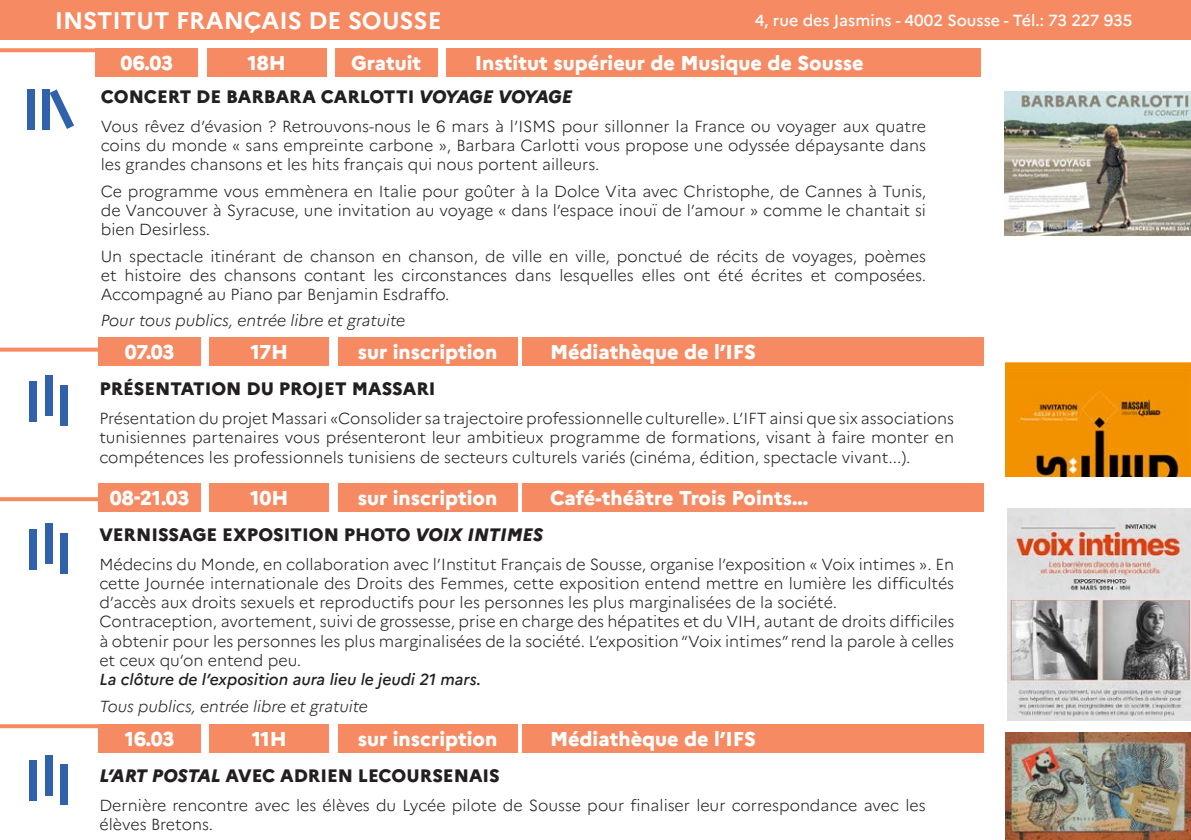
<style>
.page{position:relative;width:1191px;height:840px;background:#fff}
.page>*{position:absolute;margin:0;border:0;box-sizing:border-box;transform-origin:0 0}
.t1{font:700 24px "Marianne";color:#fff}
.Style_de_paragraphe{font:800 20px "Marianne";color:#fff}
.t2{font:800 18px "Marianne";color:#231f20}
.t3{font:300 16px/19.2px "Marianne";color:#231f20;text-align:justify}
.t4{font:italic 300 16px "Marianne";color:#231f20}
.t5{font:italic 500 16px "Marianne";color:#231f20}
.t6{font:500 16px "Marianne";letter-spacing:-.005em;color:#fff}
.s1{font-style:italic}
</style>
<div class="page">
<div style="left:0;top:0;width:1191px;height:40px;background:#f68b63"></div>
<div style="left:96px;top:48px;width:102px;height:29px;background:#f68b63"></div>
<div style="left:335px;top:48px;width:102px;height:29px;background:#f68b63"></div>
<div style="left:446px;top:48px;width:535px;height:29px;background:#f68b63"></div>
<div style="left:207px;top:48px;width:119px;height:29px;background:#f68b63"></div>
<div style="left:27px;top:89px;width:8px;height:40px;background:#3061ab"></div>
<div style="left:42px;top:89px;width:8px;height:40px;background:#3061ab"></div>
<svg style="left:50px;top:89px;width:24px;height:40px"></svg>
<svg style="left:0;top:48px;width:95px;height:4px"></svg>
<img style="left:1004px;top:92px;width:187px;height:143px">
<div style="left:99px;top:337px;width:102px;height:29px;background:#f68b63"></div>
<div style="left:99px;top:482px;width:102px;height:29px;background:#f68b63"></div>
<div style="left:338px;top:337px;width:179px;height:29px;background:#f68b63"></div>
<div style="left:338px;top:482px;width:179px;height:29px;background:#f68b63"></div>
<div style="left:522px;top:337px;width:461px;height:29px;background:#f68b63"></div>
<div style="left:522px;top:482px;width:461px;height:29px;background:#f68b63"></div>
<div style="left:210px;top:337px;width:119px;height:29px;background:#f68b63"></div>
<div style="left:210px;top:482px;width:119px;height:29px;background:#f68b63"></div>
<div style="left:29px;top:381px;width:8px;height:40px;background:#3061ab"></div>
<div style="left:45px;top:375px;width:8px;height:40px;background:#3061ab"></div>
<div style="left:60px;top:385px;width:8px;height:40px;background:#3061ab"></div>
<div style="left:29px;top:529px;width:8px;height:40px;background:#3061ab"></div>
<div style="left:45px;top:523px;width:8px;height:40px;background:#3061ab"></div>
<div style="left:60px;top:533px;width:8px;height:40px;background:#3061ab"></div>
<img style="left:1005px;top:362px;width:186px;height:114px">
<svg style="left:0;top:347px;width:99px;height:4px"></svg>
<svg style="left:0;top:497px;width:99px;height:4px"></svg>
<img style="left:1007px;top:508px;width:184px;height:212px">
<div style="left:99px;top:723px;width:102px;height:29px;background:#f68b63"></div>
<div style="left:338px;top:723px;width:179px;height:29px;background:#f68b63"></div>
<div style="left:522px;top:723px;width:461px;height:29px;background:#f68b63"></div>
<div style="left:210px;top:723px;width:119px;height:29px;background:#f68b63"></div>
<div style="left:29px;top:760px;width:8px;height:40px;background:#3061ab"></div>
<div style="left:45px;top:754px;width:8px;height:40px;background:#3061ab"></div>
<div style="left:60px;top:764px;width:8px;height:40px;background:#3061ab"></div>
<svg style="left:0;top:724px;width:99px;height:3px"></svg>
<img style="left:1005px;top:732px;width:186px;height:107px">
<p class="t1" style="left:55px;top:2px;width:388px">INSTITUT FRANÇAIS DE SOUSSE</p>
<p class="t6" style="left:755px;top:8px;width:379px">4, rue des Jasmins - 4002 Sousse - Tél.: 73 227 935</p>
<p class="Style_de_paragraphe" style="left:351px;top:47px;width:71px">Gratuit</p>
<p class="Style_de_paragraphe" style="left:475px;top:47px;width:390px">Institut supérieur de Musique de Sousse</p>
<p class="Style_de_paragraphe" style="left:121px;top:47px;width:54px">06.03</p>
<p class="t2" style="left:101px;top:83px;width:473px">CONCERT DE BARBARA CARLOTTI <span class="s1">VOYAGE VOYAGE</span></p>
<p class="t3" style="left:101px;top:115px;width:827px">Vous rêvez d’évasion ? Retrouvons-nous le 6 mars ’là ISMS pour sillonner la France ou voyager aux quatre coins du monde « sans empreinte carbone », Barbara Carlotti vous propose une odyssée dépaysante dans les grandes chansons et les hits français qui nous portent ailleurs.</p>
<p class="t3" style="left:101px;top:180px;width:827px">Ce programme vous emmènera en Italie pour goûter à la Dolce Vita avec Christophe, de Cannes à Tunis, de Vancouver à Syracuse, une invitation au voyage « dans ’l espace inouï de ’l amour » comme le chantait si bien Desirless.</p>
<p class="t3" style="left:101px;top:245px;width:827px;text-align:right">Un spectacle itinérant de chanson en chanson, de ville en ville, ponctué de récits de voyages, poèmes composées.</p>
<p class="Style_de_paragraphe" style="left:247px;top:47px;width:40px">18H</p>
<p class="t3" style="left:125px;top:264px;width:58px">histoire</p>
<p class="t3" style="left:402px;top:264px;width:107px">circonstances</p>
<p class="t3" style="left:751px;top:264px;width:53px">écrites</p>
<p class="t3" style="left:189px;top:264px;width:28px">des</p>
<p class="t3" style="left:224px;top:264px;width:74px">chansons</p>
<p class="t3" style="left:373px;top:264px;width:22px">les</p>
<p class="t3" style="left:515px;top:264px;width:38px">dans</p>
<p class="t3" style="left:559px;top:264px;width:76px">lesquelles</p>
<p class="t3" style="left:642px;top:264px;width:35px">elles</p>
<p class="t3" style="left:718px;top:264px;width:27px">été</p>
<p class="t3" style="left:101px;top:264px;width:350px">et<br>Accompagné au Piano par Benjamin Esdraffo.</p>
<p class="t4" style="left:101px;top:308px;width:306px">Pour tous publics, entrée libre et gratuite</p>
<p class="Style_de_paragraphe" style="left:125px;top:336px;width:51px">07.03</p>
<p class="t3" style="left:304px;top:264px;width:63px">contant</p>
<p class="t3" style="left:683px;top:264px;width:28px">ont</p>
<p class="t3" style="left:810px;top:264px;width:17px">et</p>
<p class="Style_de_paragraphe" style="left:358px;top:336px;width:141px">sur inscription</p>
<p class="Style_de_paragraphe" style="left:550px;top:336px;width:207px">Médiathèque de ’l IFS</p>
<p class="Style_de_paragraphe" style="left:250px;top:336px;width:39px">17H</p>
<p class="t2" style="left:99px;top:374px;width:338px">PRÉSENTATION DU PROJET MASSARI</p>
<p class="t3" style="left:99px;top:407px;width:856px">Présentation du projet Massari «Consolider sa trajectoire professionnelle culturelle ’L.» IFT ainsi que six associations tunisiennes partenaires vous présenteront leur ambitieux programme de formations, visant à faire monter en compétences les professionnels tunisiens de secteurs culturels variés (cinéma, édition, spectacle vivant... .(</p>
<p class="Style_de_paragraphe" style="left:110px;top:482px;width:81px">08-21.03</p>
<p class="Style_de_paragraphe" style="left:250px;top:482px;width:40px">10H</p>
<p class="Style_de_paragraphe" style="left:358px;top:482px;width:141px">sur inscription</p>
<p class="Style_de_paragraphe" style="left:550px;top:482px;width:260px">Café-théâtre Trois Points...</p>
<p class="t2" style="left:99px;top:520px;width:445px">VERNISSAGE EXPOSITION PHOTO <span class="s1">VOIX INTIMES</span></p>
<p class="t3" style="left:99px;top:553px;width:856px">Médecins du Monde, en collaboration avec ’l Institut Français de Sousse, organise ’l exposition « Voix intimes ». En cette Journée internationale des Droits des Femmes, cette exposition entend mettre en lumière les difficultés d’accès aux droits sexuels et reproductifs pour les personnes les plus marginalisées de la société.</p>
<p class="t3" style="left:99px;top:610px;width:856px">Contraception, avortement, suivi de grossesse, prise en charge des hépatites et du VIH, autant de droits difficiles à obtenir pour les personnes les plus marginalisées de la société ’L. exposition“Voix intimes”rend la parole à celles et ceux qu’on entend peu.</p>
<p class="t5" style="left:99px;top:666px;width:383px">La clôture de ’l exposition aura lieu le jeudi 21 mars.</p>
<p class="t4" style="left:99px;top:693px;width:270px">Tous publics, entrée libre et gratuite</p>
<p class="Style_de_paragraphe" style="left:550px;top:722px;width:207px">Médiathèque de ’l IFS</p>
<p class="Style_de_paragraphe" style="left:358px;top:722px;width:141px">sur inscription</p>
<p class="Style_de_paragraphe" style="left:125px;top:722px;width:51px">16.03</p>
<p class="t2" style="left:99px;top:761px;width:402px"><span class="s1">’LART POSTAL</span> AVEC ADRIEN LECOURSENAIS</p>
<p class="t3" style="left:99px;top:794px;width:828px">Dernière rencontre avec les élèves du Lycée pilote de Sousse pour finaliser leur correspondance avec les élèves Bretons.</p>
<p class="Style_de_paragraphe" style="left:252px;top:722px;width:36px">11H</p>
</div>
